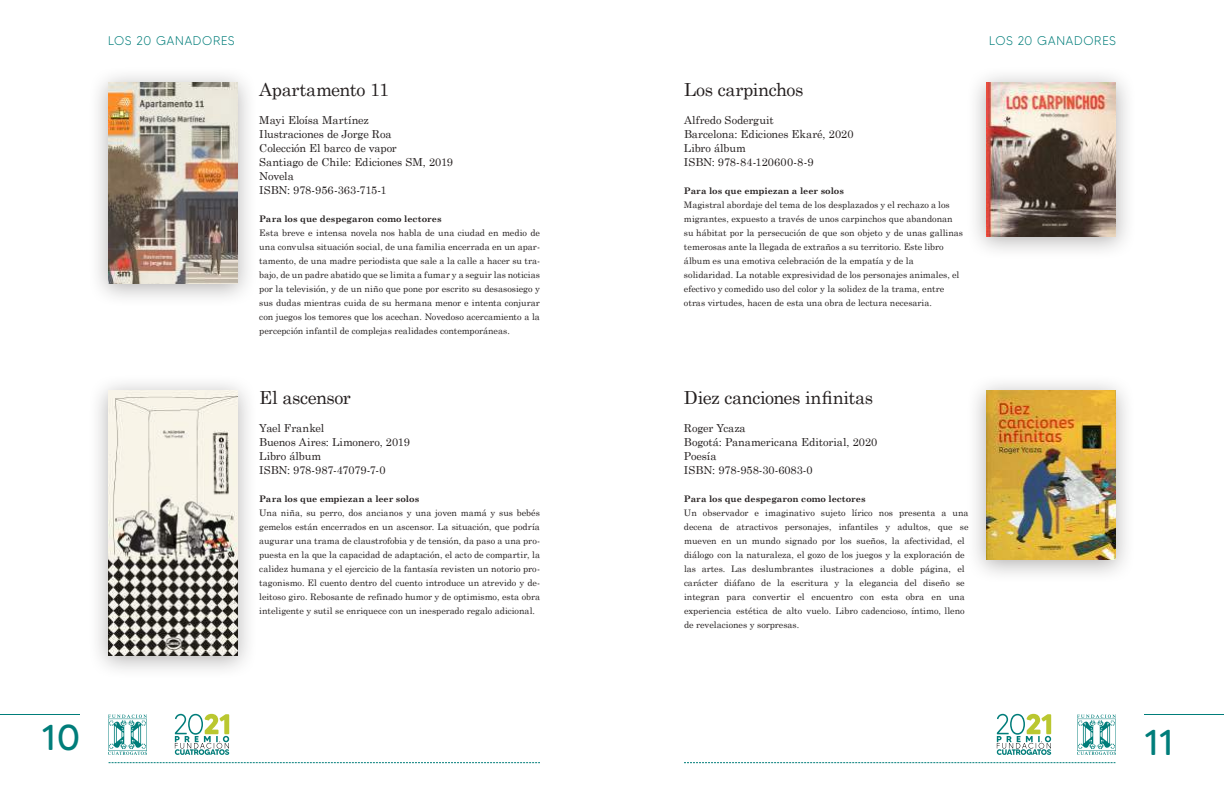
<style>
.page{position:relative;width:1224px;height:792px;background:#fff}
.page>*{position:absolute;margin:0;border:0;box-sizing:border-box;transform-origin:0 0}
.t1{font:36px "MADE Tommy Soft";color:#007d7a}
.t2{font:18px "Century Schoolbook";letter-spacing:-.02em;color:#241f1f}
.t3{font:300 12.6px "MADE Tommy Soft";letter-spacing:.04em;color:#007d7a}
.t4{font:11px/14px "Century Schoolbook";letter-spacing:-.005em;color:#241f1f}
.t5{font:9px/14px "Century Schoolbook";color:#241f1f;text-align:justify}
.t6{font:700 9px "Century Schoolbook";color:#241f1f}
</style>
<div class="page">
<hr style="left:1144px;top:714px;width:80px;height:1px;background:#007d7a">
<hr style="left:0;top:714px;width:80px;height:1px;background:#007d7a">
<svg style="left:108px;top:715px;width:39px;height:40px"></svg>
<svg style="left:1077px;top:715px;width:39px;height:40px"></svg>
<svg style="left:109px;top:762px;width:431px;height:1px"></svg>
<svg style="left:684px;top:762px;width:431px;height:1px"></svg>
<svg style="left:175px;top:714px;width:54px;height:41px"></svg>
<svg style="left:997px;top:714px;width:54px;height:41px"></svg>
<div style="left:88px;top:66px;width:169px;height:241px;background:#241f1f;opacity:.35"></div>
<img style="left:108px;top:82px;width:129px;height:201px">
<div style="left:88px;top:374px;width:169px;height:306px;background:#241f1f;opacity:.35"></div>
<img style="left:108px;top:390px;width:129px;height:265px">
<div style="left:967px;top:66px;width:169px;height:194px;background:#241f1f;opacity:.35"></div>
<img style="left:987px;top:82px;width:129px;height:154px">
<div style="left:966px;top:374px;width:170px;height:210px;background:#241f1f;opacity:.35"></div>
<img style="left:986px;top:390px;width:130px;height:170px">
<h3 class="t3" style="left:108px;top:33px;width:128px">LOS 20 GANADORES</h3>
<h3 class="t3" style="left:989px;top:33px;width:128px">LOS 20 GANADORES</h3>
<h2 class="t2" style="left:259px;top:74px;width:131px">Apartamento 11</h2>
<p class="t4" style="left:259px;top:112px;width:195px">Mayi Eloísa Martínez<br>Ilustraciones de Jorge Roa<br>Colección El barco de vapor<br>Santiago de Chile: Ediciones SM, 2019<br>Novela<br>ISBN: 978-956-363-715-1</p>
<p class="t6" style="left:259px;top:212px;width:184px">Para los que despegaron como lectores</p>
<p class="t5" style="left:259px;top:225px;width:282px">Esta breve e intensa novela nos habla de una ciudad en medio de una convulsa situación social, de una familia encerrada en un apar&shy;tamento, de una madre periodista que sale a la calle a hacer su tra&shy;bajo, de un padre abatido que se limita a fumar y a seguir las noticias por la televisión, y de un niño que pone por escrito su desasosiego y sus dudas mientras cuida de su hermana menor e intenta conjurar con juegos los temores que los acechan. Novedoso acercamiento a la percepción infantil de complejas realidades contemporáneas.</p>
<h2 class="t2" style="left:259px;top:382px;width:93px">El ascensor</h2>
<p class="t4" style="left:259px;top:420px;width:152px">Yael Frankel<br>Buenos Aires: Limonero, 2019<br>Libro álbum<br>ISBN: 978-987-47079-7-0</p>
<p class="t6" style="left:259px;top:492px;width:161px">Para los que empiezan a leer solos</p>
<p class="t5" style="left:259px;top:505px;width:282px">Una niña, su perro, dos ancianos y una joven mamá y sus bebés gemelos están encerrados en un ascensor. La situación, que podría augurar una trama de claustrofobia y de tensión, da paso a una pro&shy;puesta en la que la capacidad de adaptación, el acto de compartir, la calidez humana y el ejercicio de la fantasía revisten un notorio pro&shy;tagonismo. El cuento dentro del cuento introduce un atrevido y de&shy;leitoso giro. Rebosante de refinado humor y de optimismo, esta obra inteligente y sutil se enriquece con un inesperado regalo adicional.</p>
<h2 class="t2" style="left:684px;top:74px;width:121px">Los carpinchos</h2>
<p class="t4" style="left:684px;top:112px;width:171px">Alfredo Soderguit<br>Barcelona: Ediciones Ekaré, 2020<br>Libro álbum<br>ISBN: 978-84-120600-8-9</p>
<p class="t6" style="left:684px;top:184px;width:161px">Para los que empiezan a leer solos</p>
<p class="t5" style="left:684px;top:197px;width:281px;text-align:left">Magistral abordaje del tema de los desplazados y el rechazo a los migrantes, expuesto a través de unos carpinchos que abandonan su hábitat por la persecución de que son objeto y de unas gallinas temerosas ante la llegada de extraños a su territorio. Este libro álbum es una emotiva celebración de la empatía y de la solidaridad. La notable expresividad de los personajes animales, el efectivo y comedido uso del color y la solidez de la trama, entre otras virtudes, hacen de esta una obra de lectura necesaria.</p>
<h2 class="t2" style="left:684px;top:382px;width:191px">Diez canciones infinitas</h2>
<p class="t4" style="left:684px;top:420px;width:195px">Roger Ycaza<br>Bogotá: Panamericana Editorial, 2020<br>Poesía<br>ISBN: 978-958-30-6083-0</p>
<p class="t6" style="left:684px;top:492px;width:183px">Para los que despegaron como lectores</p>
<p class="t5" style="left:684px;top:505px;width:286px;text-align:left">Un observador e imaginativo sujeto lírico nos presenta a una decena de atractivos personajes, infantiles y adultos, que se mueven en un mundo signado por los sueños, la afectividad, el diálogo con la naturaleza, el gozo de los juegos y la exploración de las artes. Las deslumbrantes ilustraciones a doble página, el carácter diáfano de la escritura y la elegancia del diseño se integran para convertir el encuentro con esta obra en una experiencia estética de alto vuelo. Libro cadencioso, íntimo, lleno de revelaciones y sorpresas.</p>
<h1 class="t1" style="left:41px;top:716px;width:40px">10</h1>
<h1 class="t1" style="left:1144px;top:720px;width:32px">11</h1>
</div>
